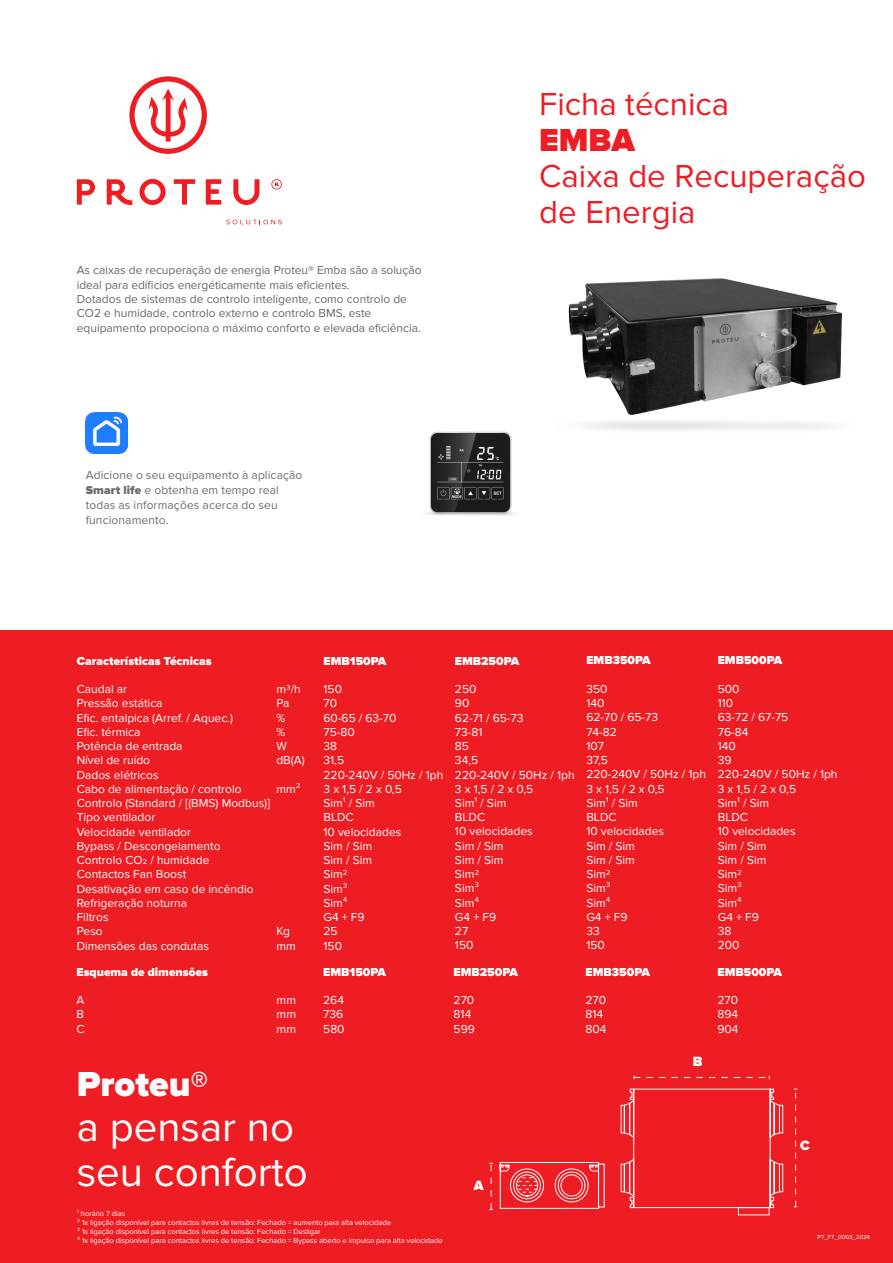
<style>
.page{position:relative;width:893px;height:1263px;background:#fff}
.page>*{position:absolute;margin:0;border:0;box-sizing:border-box;transform-origin:0 0}
.t1{font:42px/45px "Proxima Nova";color:#fff}
.t2{font:900 36px "Proxima Nova";color:#fff}
.t3{font:33px/36px "Proxima Nova";color:#ee1d23}
.t4{font:900 33px "Proxima Nova";color:#ee1d23}
.t5{font:900 13.95px "Proxima Nova";color:#fff}
.t6{font:12px/14.2px "Proxima Nova";color:#fff}
.t7{font:12px/14.5px "Proxima Nova";color:#67696a}
.t8{font:900 12px "Proxima Nova";color:#fff}
.t9{font:12px/15px "Proxima Nova";letter-spacing:.01em;color:#6c6d70}
.t10{font:7.5px/9px "Proxima Nova";color:#fff}
.t11{font:6px "Proxima Nova";color:#fff}
.s1{font-weight:900}
</style>
<div class="page">
<div style="left:0;top:631px;width:893px;height:632px;background:#ee1d23"></div>
<svg style="left:77px;top:179px;width:18px;height:26px"></svg>
<svg style="left:107px;top:179px;width:25px;height:26px"></svg>
<svg style="left:140px;top:179px;width:26px;height:26px"></svg>
<svg style="left:174px;top:179px;width:21px;height:26px"></svg>
<svg style="left:206px;top:179px;width:15px;height:26px"></svg>
<svg style="left:233px;top:179px;width:26px;height:26px"></svg>
<svg style="left:129px;top:76px;width:78px;height:78px"></svg>
<svg style="left:271px;top:179px;width:11px;height:11px"></svg>
<svg style="left:226px;top:220px;width:56px;height:4px"></svg>
<img style="left:568px;top:278px;width:275px;height:153px">
<img style="left:86px;top:412px;width:41px;height:42px">
<img style="left:425px;top:431px;width:91px;height:84px">
<svg style="left:634px;top:1076px;width:136px;height:3px"></svg>
<svg style="left:489px;top:1163px;width:4px;height:47px"></svg>
<svg style="left:794px;top:1089px;width:3px;height:118px"></svg>
<svg style="left:499px;top:1088px;width:285px;height:128px"></svg>
<p class="t7" style="left:77px;top:263px;width:346px">As caixas de recuperação de energia Proteu® Emba são a solução ideal para edíficios energéticamente mais eficientes.<br>Dotados de sistemas de controlo inteligente, como controlo de CO2 e humidade, controlo externo e controlo BMS, este equipamento propociona o máximo conforto e elevada eficiência.</p>
<h3 class="t3" style="left:539px;top:87px;width:191px">Ficha técnica</h3>
<h3 class="t4" style="left:539px;top:121px;width:97px">EMBA</h3>
<h3 class="t3" style="left:539px;top:159px;width:328px">Caixa de Recuperação de Energia</h3>
<p class="t9" style="left:86px;top:467px;width:218px">Adicione o seu equipamento à aplicação<br><span class="s1">Smart life</span> e obtenha em tempo real todas as informações acerca do seu funcionamento.</p>
<p class="t8" style="left:77px;top:654px;width:137px">Características Técnicas</p>
<p class="t6" style="left:77px;top:682px;width:195px">Caudal ar<br>Pressão estática<br>Efic. entalpica (Arref. / Aquec.)<br>Efic. térmica<br>Potência de entrada<br>Nível de ruído<br>Dados elétricos<br>Cabo de alimentação / controlo<br>Controlo (Standard / [(BMS) Modbus)]<br>Tipo ventilador<br>Velocidade ventilador<br>Bypass / Descongelamento<br>Controlo CO2 / humidade<br>Contactos Fan Boost<br>Desativação em caso de incêndio<br>Refrigeração noturna<br>Filtros<br>Peso<br>Dimensões das condutas</p>
<p class="t6" style="left:276px;top:682px;width:30px">m3/h<br>Pa<br>%<br>%<br>W dB(A)</p>
<p class="t6" style="left:276px;top:782px;width:26px">mm²</p>
<p class="t6" style="left:276px;top:924px;width:21px">Kg mm</p>
<p class="t8" style="left:77px;top:965px;width:133px">Esquema de dimensões</p>
<p class="t6" style="left:77px;top:993px;width:10px;text-align:justify">A B C</p>
<p class="t6" style="left:277px;top:993px;width:21px;text-align:justify">mm mm mm</p>
<p class="t8" style="left:324px;top:654px;width:64px">EMB150PA</p>
<p class="t6" style="left:324px;top:682px;width:121px">150<br>70<br>60-65 / 63-70<br>75-80<br>38<br>31,5<br>220-240V / 50Hz / 1ph<br>3 x 1,5 / 2 x 0,5<br>Sim¹ / Sim<br>BLDC<br>10 velocidades<br>Sim / Sim<br>Sim / Sim<br>Sim2<br>Sim³<br>Sim⁴<br>G4 + F9<br>25<br>150</p>
<p class="t8" style="left:323px;top:965px;width:64px">EMB150PA</p>
<p class="t6" style="left:323px;top:993px;width:23px;text-align:justify">264<br>736<br>580</p>
<p class="t8" style="left:455px;top:654px;width:66px">EMB250PA</p>
<p class="t6" style="left:455px;top:682px;width:121px">250<br>90<br>62-71 / 65-73<br>73-81<br>85<br>34,5<br>220-240V / 50Hz / 1ph<br>3 x 1,5 / 2 x 0,5<br>Sim¹ / Sim<br>BLDC<br>10 velocidades<br>Sim / Sim<br>Sim / Sim<br>Sim2<br>Sim³<br>Sim⁴<br>G4 + F9<br>27<br>150</p>
<p class="t8" style="left:454px;top:965px;width:66px">EMB250PA</p>
<p class="t6" style="left:454px;top:993px;width:23px">270<br>814<br>599</p>
<h2 class="t2" style="left:77px;top:1063px;width:133px">Proteu®</h2>
<h1 class="t1" style="left:77px;top:1105px;width:233px">a pensar no seu conforto</h1>
<p class="t10" style="left:77px;top:1209px;width:367px">¹ horário 7 dias<br>² 1x ligação disponível para contactos livres de tensão: Fechado = aumento para alta velocidade<br>³ 1x ligação disponível para contactos livres de tensão: Fechado = Desligar<br>⁴ 1x ligação disponível para contactos livres de tensão: Fechado = Bypass aberto e impulso para alta velocidade</p>
<p class="t5" style="left:474px;top:1178px;width:11px">A</p>
<p class="t8" style="left:586px;top:653px;width:66px">EMB350PA</p>
<p class="t6" style="left:586px;top:682px;width:121px">350<br>140<br>62-70 / 65-73<br>74-82<br>107<br>37,5<br>220-240V / 50Hz / 1ph<br>3 x 1,5 / 2 x 0,5<br>Sim¹ / Sim<br>BLDC<br>10 velocidades<br>Sim / Sim<br>Sim / Sim<br>Sim2<br>Sim³<br>Sim⁴<br>G4 + F9<br>33<br>150</p>
<p class="t8" style="left:586px;top:965px;width:66px">EMB350PA</p>
<p class="t6" style="left:586px;top:993px;width:23px">270<br>814<br>804</p>
<p class="t5" style="left:693px;top:1053px;width:11px">B</p>
<p class="t8" style="left:718px;top:653px;width:66px">EMB500PA</p>
<p class="t6" style="left:718px;top:682px;width:121px">500<br>110<br>63-72 / 67-75<br>76-84<br>140<br>39<br>220-240V / 50Hz / 1ph<br>3 x 1,5 / 2 x 0,5<br>Sim¹ / Sim<br>BLDC<br>10 velocidades<br>Sim / Sim<br>Sim / Sim<br>Sim2<br>Sim³<br>Sim⁴<br>G4 + F9<br>38<br>200</p>
<p class="t8" style="left:717px;top:965px;width:66px">EMB500PA</p>
<p class="t6" style="left:717px;top:993px;width:23px;text-align:justify">270<br>894<br>904</p>
<p class="t5" style="left:800px;top:1137px;width:11px">C</p>
<p class="t11" style="left:818px;top:1233px;width:54px">PT_FT_0003_2024</p>
</div>
